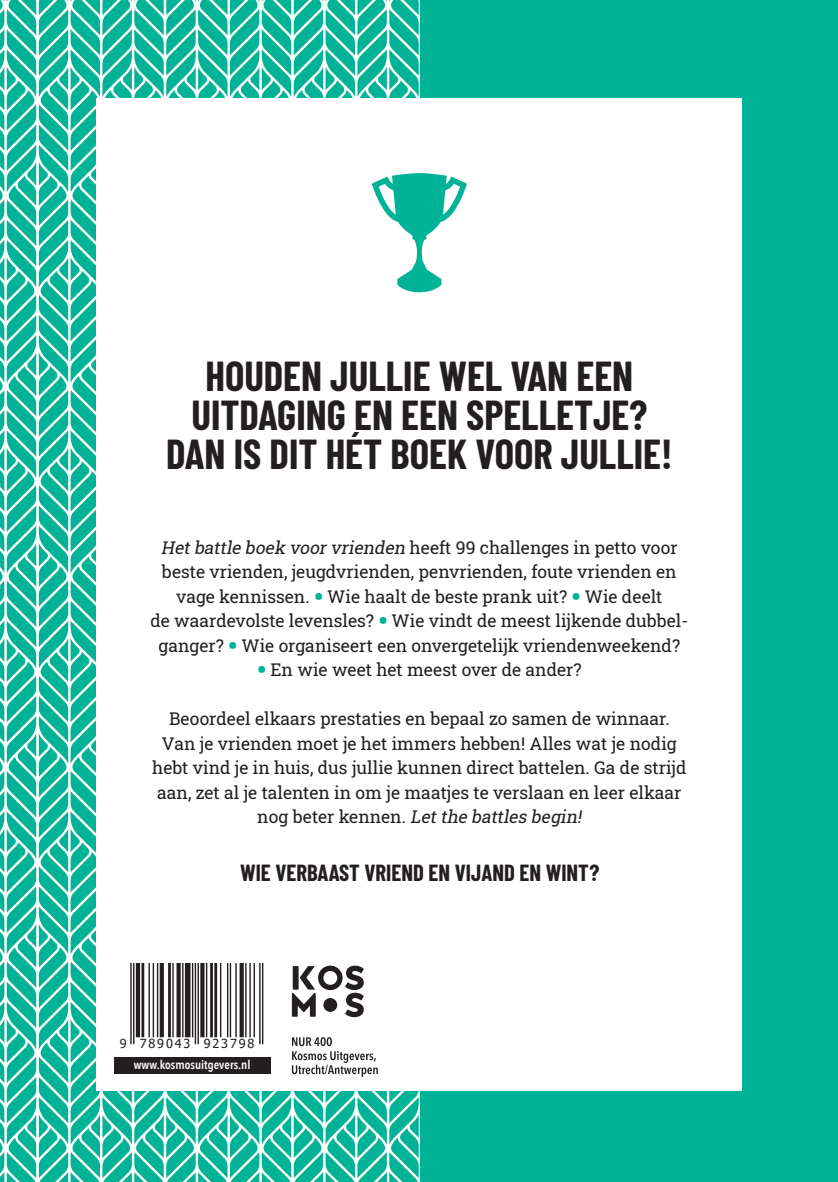
<style>
.page{position:relative;width:838px;height:1182px;background:#fff}
.page>*{position:absolute;margin:0;border:0;box-sizing:border-box;transform-origin:0 0}
.t1{font:700 40.95px/39.2px "Barlow Condensed";color:#231f20;text-align:center}
.t2{font:700 22.75px "Barlow Condensed";color:#231f20}
.t3{font:17.5px/24.5px "Roboto Slab";color:#231f20;text-align:center}
.t4{font:12.6px "Tahoma";letter-spacing:.15em;color:#231f20}
.t5{font:600 12.25px "Avenir Next Condensed";color:#fff}
.s1{font-style:italic}
.s2{font-size:23.62px;color:#00b296}
</style>
<div class="page">
<div style="left:0;top:0;width:837px;height:1181px;background:#00b296"></div>
<img style="left:0;top:0;width:419px;height:1181px">
<div style="left:97px;top:99px;width:644px;height:992px;background:#fff"></div>
<svg style="left:292px;top:965px;width:71px;height:52px"></svg>
<div style="left:323px;top:997px;width:14px;height:14px;background:#231f20;border-radius:50%"></div>
<div style="left:114px;top:1056px;width:156px;height:17px;background:#231f20"></div>
<svg style="left:130px;top:963px;width:134px;height:82px"></svg>
<hr style="left:133px;top:963px;width:1px;height:81px;background:#231f20">
<hr style="left:130px;top:963px;width:2px;height:81px;background:#231f20">
<hr style="left:136px;top:963px;width:4px;height:74px;background:#231f20">
<hr style="left:141px;top:963px;width:3px;height:74px;background:#231f20">
<hr style="left:157px;top:963px;width:1px;height:74px;background:#231f20">
<hr style="left:153px;top:963px;width:1px;height:74px;background:#231f20">
<hr style="left:148px;top:963px;width:2px;height:74px;background:#231f20">
<svg style="left:160px;top:963px;width:4px;height:74px"></svg>
<hr style="left:168px;top:963px;width:3px;height:74px;background:#231f20">
<hr style="left:172px;top:963px;width:2px;height:74px;background:#231f20">
<div style="left:176px;top:963px;width:5px;height:74px;background:#231f20"></div>
<hr style="left:182px;top:963px;width:1px;height:74px;background:#231f20">
<div style="left:185px;top:963px;width:5px;height:74px;background:#231f20"></div>
<hr style="left:197px;top:963px;width:2px;height:81px;background:#231f20">
<hr style="left:195px;top:963px;width:1px;height:81px;background:#231f20">
<hr style="left:192px;top:963px;width:1px;height:74px;background:#231f20">
<svg style="left:200px;top:963px;width:4px;height:74px"></svg>
<hr style="left:206px;top:963px;width:1px;height:74px;background:#231f20">
<hr style="left:214px;top:963px;width:3px;height:74px;background:#231f20">
<hr style="left:210px;top:963px;width:3px;height:74px;background:#231f20">
<hr style="left:235px;top:963px;width:2px;height:74px;background:#231f20">
<hr style="left:230px;top:963px;width:1px;height:74px;background:#231f20">
<hr style="left:227px;top:963px;width:1px;height:74px;background:#231f20">
<hr style="left:220px;top:963px;width:1px;height:74px;background:#231f20">
<div style="left:239px;top:963px;width:5px;height:74px;background:#231f20"></div>
<hr style="left:262px;top:963px;width:1px;height:81px;background:#231f20">
<hr style="left:259px;top:963px;width:1px;height:81px;background:#231f20">
<hr style="left:253px;top:963px;width:2px;height:74px;background:#231f20">
<hr style="left:249px;top:963px;width:2px;height:74px;background:#231f20">
<hr style="left:245px;top:963px;width:1px;height:74px;background:#231f20">
<svg style="left:292px;top:1037px;width:85px;height:39px"></svg>
<svg style="left:372px;top:173px;width:94px;height:119px"></svg>
<h1 class="t1" style="left:166px;top:354px;width:507px">HOUDEN JULLIE WEL VAN EEN<br>UITDAGING EN EEN SPELLETJE?<br>DAN IS DIT HÉT BOEK VOOR JULLIE!</h1>
<p class="t3" style="left:150px;top:534px;width:539px"><span class="s1">Hetbattle boek voorvrienden</span> heeft 99 challenges in petto voor beste vrienden, jeugdvrienden, penvrienden, foute vrienden en vage kennissen. <span class="s2">•</span> Wie haalt de beste prank uit? <span class="s2">•</span> Wie deelt<br>de waardevolste levensles? <span class="s2">•</span> Wie vindt de meest lijkende dubbel&shy;ganger? <span class="s2">•</span> Wie organiseert een onvergetelijk vriendenweekend?</p>
<p class="t3" style="left:257px;top:657px;width:326px"><span class="s2">•</span> En wie weet het meest over de ander?</p>
<p class="t3" style="left:152px;top:706px;width:535px">Beoordeel elkaars prestaties en bepaal zo samen de winnaar.<br>Van je vrienden moet je het immers hebben! Alles wat je nodig hebt vind je in huis, dus jullie kunnen direct battelen. Ga de strijd aan, zet al je talenten in om je maatjes te verslaan en leer elkaar n o g b e t e r k e n n e n . <span class="s1">Letthe battles begin!</span></p>
<h2 class="t2" style="left:240px;top:856px;width:361px">WIE VERBAAST VRIEND EN VIJAND EN WINT?</h2>
<p class="t4" style="left:120px;top:1034px;width:136px">9 789043 923798</p>
<p class="t5" style="left:134px;top:1054px;width:118px">www.kosmosuitgevers.nl</p>
</div>
